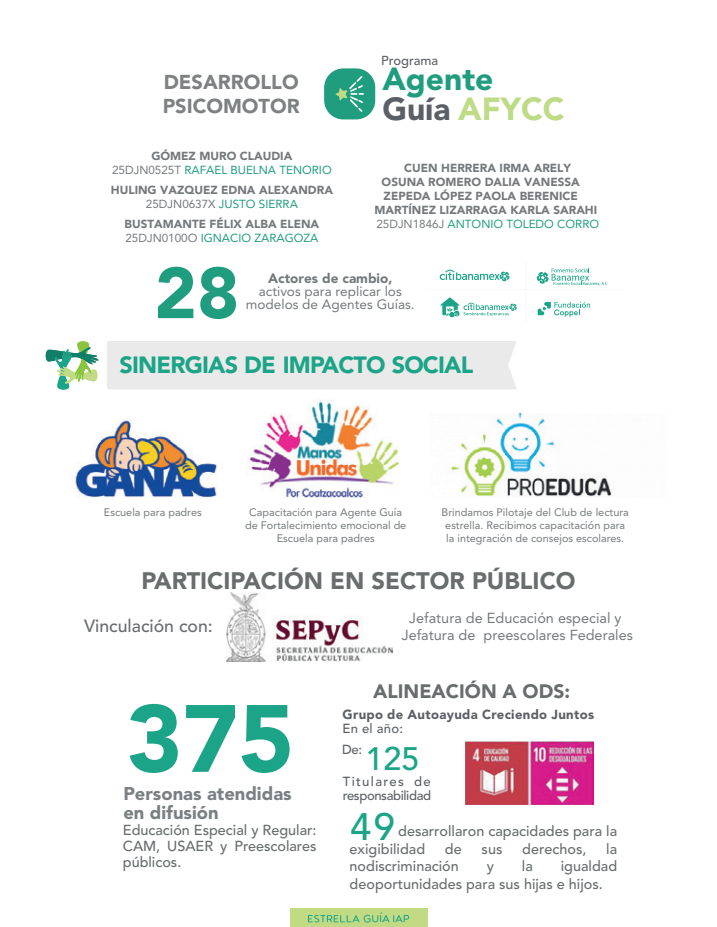
<style>
.page{position:relative;width:717px;height:927px;background:#fff}
.page>*{position:absolute;margin:0;border:0;box-sizing:border-box;transform-origin:0 0}
.t1{font:900 94.4px "Avenir LT Std";color:#1ca488}
.t2{font:900 71.6px "Avenir LT Std";color:#1f9d7e}
.t3{font:500 38px "Avenir LT Std";color:#1ca488}
.t4{font:500 32.4px "Avenir LT Std";color:#1ca488}
.t5{font:900 31.6px/30px "Avenir LT Std";color:#1f9d7e}
.t6{font:900 23.6px "Avenir LT Std";color:#696d6e}
.t7{font:900 23.2px "Avenir LT Std";letter-spacing:-.035em;color:#1ca488}
.t8{font:900 20px/24px "Avenir LT Std";color:#7e8182}
.t9{font:900 19.2px "Avenir LT Std";color:#696d6e}
.t10{font:900 18.4px/19.2px "Avenir LT Std";color:#7a7f82}
.t11{font:500 17.6px "Avenir LT Std";color:#696d6e}
.t12{font:500 14.4px/15.6px "Avenir LT Std";color:#696d6e;text-align:justify}
.t13{font:14.4px/17.2px "Avenir LT Std";color:#75797b;text-align:center}
.t14{font:13.6px "Avenir LT Std";color:#75797b}
.t15{font:900 13.6px "Avenir LT Std";color:#75797b}
.t16{font:500 13.2px/14px "Avenir LT Std";letter-spacing:-.03em;color:#5b6066}
.t17{font:900 13.2px "Avenir LT Std";letter-spacing:.025em;color:#5b5f66}
.t18{font:500 12.8px "Avenir LT Std";color:#5b5f66}
.t19{font:900 11.6px/14px "Avenir LT Std";color:#75797b;text-align:center}
.t20{font:11.6px/14px "Avenir LT Std";color:#1f9d7e;text-align:center}
.t21{font:10.8px/12.8px "Avenir LT Std";color:#75797b;text-align:center}
.s1{color:#5b5f66}
.s2{color:#bedb86}
.s3{font-weight:900;color:#75797b}
.s4{color:#75797b}
.s5{font-weight:400}
.s6{font-weight:400;color:#1f9d7e}
</style>
<div class="page">
<div style="left:290px;top:908px;width:137px;height:19px;background:#c1db85"></div>
<svg style="left:308px;top:912px;width:101px;height:10px"></svg>
<div style="left:324px;top:68px;width:51px;height:51px;background:#1f9d7e;border-radius:19px"></div>
<svg style="left:335px;top:76px;width:28px;height:36px"></svg>
<svg style="left:45px;top:341px;width:54px;height:49px"></svg>
<div style="left:107px;top:341px;width:409px;height:48px;background:#e9eae9"></div>
<img style="left:451px;top:414px;width:163px;height:83px">
<img style="left:248px;top:399px;width:152px;height:99px">
<img style="left:75px;top:420px;width:142px;height:78px">
<img style="left:465px;top:741px;width:128px;height:63px">
<img style="left:226px;top:592px;width:166px;height:70px">
<svg style="left:536px;top:268px;width:71px;height:18px"></svg>
<svg style="left:440px;top:297px;width:76px;height:20px"></svg>
<hr style="left:526px;top:289px;width:97px;height:1px;background:#eeefef">
<hr style="left:427px;top:289px;width:98px;height:1px;background:#eeefef">
<hr style="left:525px;top:289px;width:1px;height:35px;background:#eeefef">
<svg style="left:537px;top:302px;width:53px;height:15px"></svg>
<svg style="left:439px;top:270px;width:70px;height:11px"></svg>
<p class="t18" style="left:381px;top:53px;width:59px">Programa</p>
<h3 class="t8" style="left:162px;top:70px;width:138px">DESARROLLO<br>PSICOMOTOR</h3>
<h3 class="t5" style="left:382px;top:64px;width:184px">Agente<br><span class="s1">Guía</span> <span class="s2">AFYCC</span></h3>
<p class="t20" style="left:112px;top:149px;width:221px"><span class="s3">GÓMEZ MURO CLAUDIA<br></span><span class="s4">25DJN0525T</span> RAFAEL BUELNA TENORIO</p>
<p class="t19" style="left:111px;top:183px;width:223px">HULING VAZQUEZ EDNA ALEXANDRA<br><span class="s5">25DJN0637X</span> <span class="s6">JUSTO SIERRA</span></p>
<p class="t19" style="left:124px;top:217px;width:196px;text-align:left">BUSTAMANTE FÉLIX ALBA ELENA<br><span class="s5">25DJN0100O</span> <span class="s6">IGNACIO ZARAGOZA</span></p>
<p class="t19" style="left:404px;top:161px;width:168px">CUEN HERRERA IRMA ARELY</p>
<p class="t19" style="left:381px;top:175px;width:200px">OSUNA ROMERO DALIA VANESSA</p>
<p class="t19" style="left:383px;top:189px;width:195px">ZEPEDA LÓPEZ PAOLA BERENICE</p>
<p class="t19" style="left:374px;top:203px;width:224px">MARTÍNEZ LIZARRAGA KARLA SARAHI</p>
<p class="t20" style="left:376px;top:217px;width:224px"><span class="s4">25DJN1846J</span> ANTONIO TOLEDO CORRO</p>
<h2 class="t2" style="left:154px;top:250px;width:86px">28</h2>
<p class="t15" style="left:268px;top:270px;width:126px">Actores de cambio,</p>
<p class="t14" style="left:259px;top:283px;width:144px">activos para replicar los</p>
<p class="t14" style="left:246px;top:296px;width:170px">modelos de Agentes Guías.</p>
<h3 class="t7" style="left:119px;top:351px;width:355px">SINERGIAS DE IMPACTO SOCIAL</h3>
<p class="t21" style="left:104px;top:506px;width:99px">Escuela para padres</p>
<p class="t21" style="left:245px;top:506px;width:163px">Capacitación para Agente Guía de Fortalecimiento emocional de<br>Escuela para padres</p>
<p class="t21" style="left:441px;top:506px;width:189px">Brindamos Pilotaje del Club de lectura estrella. Recibimos capacitación para la integración de consejos escolares.</p>
<h3 class="t6" style="left:141px;top:566px;width:435px">PARTICIPACIÓN EN SECTOR PÚBLICO</h3>
<h3 class="t11" style="left:84px;top:616px;width:130px">Vinculación con:</h3>
<h1 class="t1" style="left:127px;top:682px;width:169px">375</h1>
<h3 class="t10" style="left:123px;top:784px;width:170px">Personas atendidas en difusión</h3>
<p class="t12" style="left:123px;top:823px;width:195px">Educación Especial y Regular:<br>CAM, USAER y Preescolares públicos.</p>
<p class="t13" style="left:401px;top:609px;width:233px">Jefatura de Educación especial y<br>Jefatura de preescolares Federales</p>
<h3 class="t9" style="left:373px;top:679px;width:198px">ALINEACIÓN A ODS:</h3>
<p class="t17" style="left:342px;top:706px;width:253px">Grupo de Autoayuda Creciendo Juntos</p>
<p class="t16" style="left:342px;top:722px;width:62px">En el año:</p>
<h3 class="t4" style="left:365px;top:740px;width:55px">125</h3>
<p class="t16" style="left:342px;top:743px;width:21px">De:</p>
<p class="t16" style="left:342px;top:775px;width:90px">Titulares de responsabilidad</p>
<p class="t12" style="left:398px;top:824px;width:220px">desarrollaron capacidades para la</p>
<h3 class="t3" style="left:350px;top:805px;width:46px">49</h3>
<p class="t12" style="left:349px;top:842px;width:77px">exigibilidad</p>
<p class="t12" style="left:445px;top:842px;width:18px">de</p>
<p class="t12" style="left:481px;top:842px;width:22px">sus</p>
<p class="t12" style="left:522px;top:842px;width:66px">derechos,</p>
<p class="t12" style="left:606px;top:842px;width:12px">la</p>
<p class="t12" style="left:349px;top:859px;width:111px">nodiscriminación</p>
<p class="t12" style="left:486px;top:859px;width:9px">y</p>
<p class="t12" style="left:521px;top:859px;width:12px">la</p>
<p class="t12" style="left:349px;top:858px;width:269px;line-height:17.2px;text-indent:211px">igualdad deoportunidades para sus hijas e hijos.</p>
</div>
